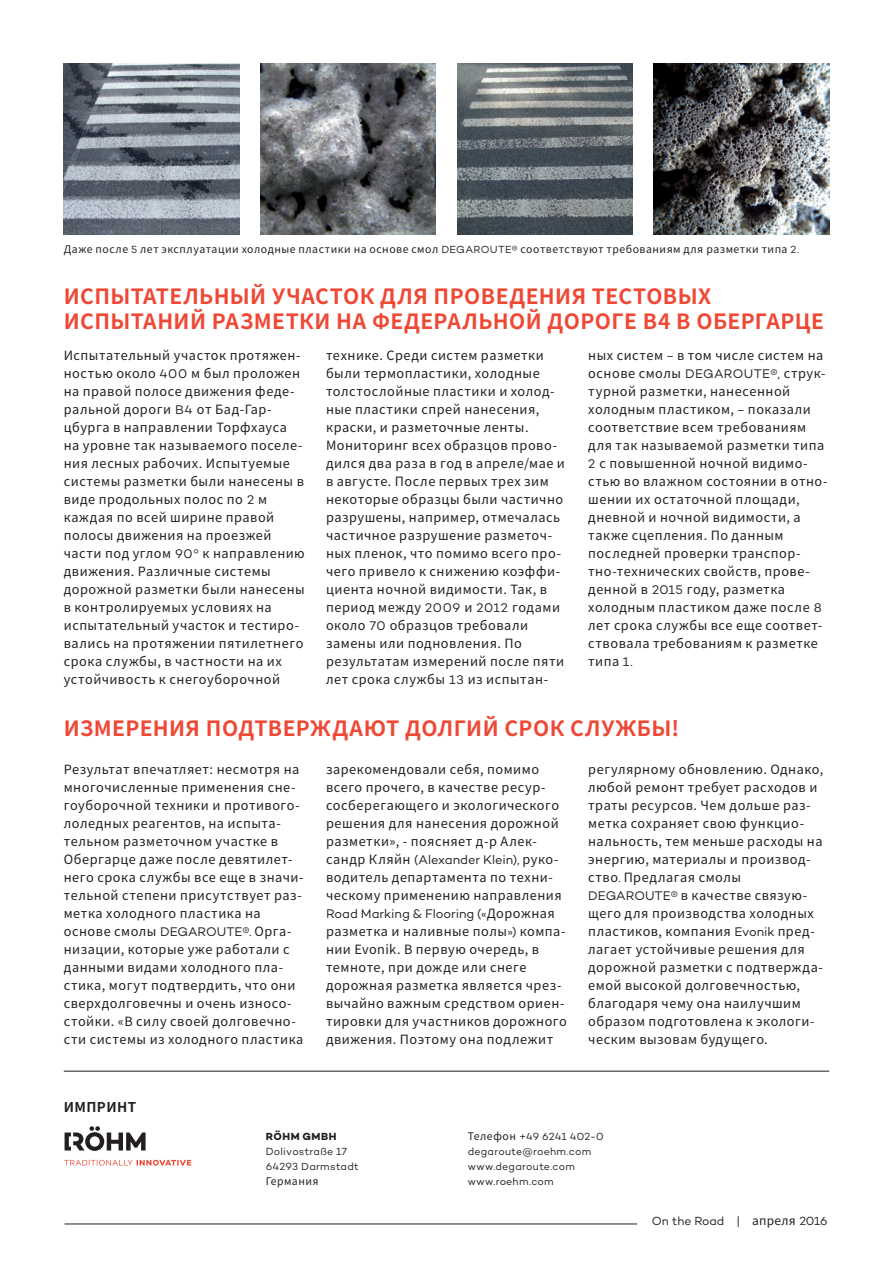
<style>
.page{position:relative;width:893px;height:1263px;background:#fff}
.page>*{position:absolute;margin:0;border:0;box-sizing:border-box;transform-origin:0 0}
.t1{font:700 21px/25.2px "Noto Sans CJ Kjp";letter-spacing:.02em;color:#ef4835}
.t2{font:700 13.5px "Noto Sans CJ Kjp";letter-spacing:.035em;color:#231f20}
.t3{font:12.75px/18px "Noto Sans CJ Kjp";letter-spacing:.04em;color:#231f20}
.t4{font:12.75px "Campton";color:#231f20}
.t5{font:12px "Campton";letter-spacing:-.005em;color:#231f20}
.t6{font:10.5px "Noto Sans CJ Kjp";letter-spacing:.045em;color:#231f20}
.t7{font:10.5px/15px "Campton";letter-spacing:.025em;color:#231f20}
.t8{font:700 10.5px "Campton";letter-spacing:.055em;color:#231f20}
.s1{font-family:"Campton"}
.s2{font-family:"Noto Sans CJ Kjp"}
</style>
<div class="page">
<hr style="left:64px;top:1071px;width:765px;height:1px;background:#231f20">
<svg style="left:65px;top:1126px;width:81px;height:25px"></svg>
<svg style="left:64px;top:1160px;width:127px;height:5px"></svg>
<hr style="left:65px;top:1223px;width:572px;height:1px;background:#231f20">
<img style="left:64px;top:64px;width:175px;height:170px">
<img style="left:260px;top:64px;width:176px;height:170px">
<img style="left:457px;top:64px;width:175px;height:170px">
<img style="left:654px;top:64px;width:175px;height:170px">
<p class="t6" style="left:64px;top:243px;width:737px">Даже после <span class="s1">5</span> лет эксплуатации холодные пластики на основе смол <span class="s1">DEGAROUTE®</span> соответствуют требованиям для разметки типа <span class="s1">2.</span></p>
<h1 class="t1" style="left:64px;top:284px;width:762px">ИСПЫТАТЕЛЬНЫЙ УЧАСТОК ДЛЯ ПРОВЕДЕНИЯ ТЕСТОВЫХ<br>ИСПЫТАНИЙ РАЗМЕТКИ НА ФЕДЕРАЛЬНОЙ ДОРОГЕ B4 В ОБЕРГАРЦЕ</h1>
<p class="t3" style="left:64px;top:347px;width:242px">Испытательный участок протяжен&shy;ностью около <span class="s1">400</span> м был проложен на правой полосе движения феде&shy;ральной дороги <span class="s1">B4</span> от Бад-Гар&shy;цбурга в направлении Торфхауса на уровне так называемого поселе&shy;ния лесных рабочих. Испытуемые системы разметки были нанесены в виде продольных полос по <span class="s1">2</span> м каждая по всей ширине правой полосы движения на проезжей части под углом <span class="s1">90º</span> к направлению движения. Различные системы дорожной разметки были нанесены в контролируемых условиях на испытательный участок и тестиро&shy;вались на протяжении пятилетнего срока службы, в частности на их устойчивость к снегоуборочной</p>
<p class="t3" style="left:326px;top:347px;width:240px">технике. Среди систем разметки были термопластики, холодные толстослойные пластики и холод&shy;ные пластики спрей нанесения, краски, и разметочные ленты.<br>Мониторинг всех образцов прово&shy;дился два раза в год в апреле/мае и в августе. После первых трех зим некоторые образцы были частично разрушены, например, отмечалась частичное разрушение разметоч&shy;ных пленок, что помимо всего про&shy;чего привело к снижению коэффи&shy;циента ночной видимости. Так, в период между <span class="s1">2009</span> и <span class="s1">2012</span> годами около <span class="s1">70</span> образцов требовали замены или подновления. По результатам измерений после пяти лет срока службы <span class="s1">13</span> из испытан-</p>
<p class="t3" style="left:588px;top:347px;width:241px">ных систем – в том числе систем на основе смолы <span class="s1">DEGAROUTE®,</span> струк&shy;турной разметки, нанесенной холодным пластиком, – показали соответствие всем требованиям для так называемой разметки типа<br><span class="s1">2</span> с повышенной ночной видимо&shy;стью во влажном состоянии в отно&shy;шении их остаточной площади, дневной и ночной видимости, а также сцепления. По данным последней проверки транспор&shy;тно-технических свойств, прове&shy;денной в <span class="s1">2015</span> году, разметка холодным пластиком даже после <span class="s1">8 </span>лет срока службы все еще соответ&shy;ствовала требованиям к разметке типа <span class="s1">1.</span></p>
<h1 class="t1" style="left:64px;top:716px;width:617px">ИЗМЕРЕНИЯ ПОДТВЕРЖДАЮТ ДОЛГИЙ СРОК СЛУЖБЫ!</h1>
<p class="t3" style="left:64px;top:761px;width:241px">Результат впечатляет: несмотря на многочисленные применения сне&shy;гоуборочной техники и противого&shy;лоледных реагентов, на испыта&shy;тельном разметочном участке в<br>Обергарце даже после девятилет&shy;него срока службы все еще в значи&shy;тельной степени присутствует раз&shy;метка холодного пластика на основе смолы <span class="s1">DEGAROUTE®.</span> Орга&shy;низации, которые уже работали с данными видами холодного пла&shy;стика, могут подтвердить, что они сверхдолговечны и очень износо&shy;стойки. «В силу своей долговечно&shy;сти системы из холодного пластика</p>
<p class="t3" style="left:326px;top:761px;width:235px">зарекомендовали себя, помимо всего прочего, в качестве ресур&shy;сосберегающего и экологического решения для нанесения дорожной разметки», - поясняет д-р Алек-</p>
<p class="t3" style="left:588px;top:761px;width:237px">регулярному обновлению. Однако, любой ремонт требует расходов и траты ресурсов. Чем дольше раз&shy;метка сохраняет свою функцио&shy;нальность, тем меньше расходы на энергию, материалы и производ&shy;ство<span class="s1">.</span> Предлагая смолы<br><span class="s1">DEGAROUTE®</span> в качестве связую&shy;щего для производства холодных пластиков, компания <span class="s1">Evonik</span> пред&shy;лагает устойчивые решения для дорожной разметки с подтвержда&shy;емой высокой долговечностью, благодаря чему она наилучшим образом подготовлена к экологи&shy;ческим вызовам будущего.</p>
<p class="t4" style="left:326px;top:852px;width:234px"><span class="s2">сандр Кляйн</span> (Alexander Klein), <span class="s2">руко-</span></p>
<p class="t3" style="left:326px;top:869px;width:237px">водитель департамента по техни&shy;ческому применению направления</p>
<p class="t4" style="left:326px;top:906px;width:230px">Road Marking &amp; Flooring («<span class="s2">Дорожная</span></p>
<p class="t3" style="left:326px;top:923px;width:242px">разметка и наливные полы<span class="s1">»)</span> компа&shy;нии Evonik. В первую очередь, в темноте, при дожде или снеге дорожная разметка является чрез&shy;вычайно важным средством ориен&shy;тировки для участников дорожного движения. Поэтому она подлежит</p>
<p class="t2" style="left:64px;top:1100px;width:74px">ИМПРИНТ</p>
<p class="t8" style="left:266px;top:1129px;width:72px">RÖHM GMBH</p>
<p class="t7" style="left:266px;top:1143px;width:95px">Dolivostraße 17<br>64293 Darmstadt</p>
<p class="t6" style="left:266px;top:1175px;width:54px">Германия</p>
<p class="t7" style="left:468px;top:1128px;width:138px"><span class="s2">Телефон</span> +49 6241 402-0 degaroute@roehm.com www.degaroute.com www.roehm.com</p>
<p class="t5" style="left:652px;top:1213px;width:177px">On the Road | <span class="s2">апреля</span> 2016</p>
</div>
